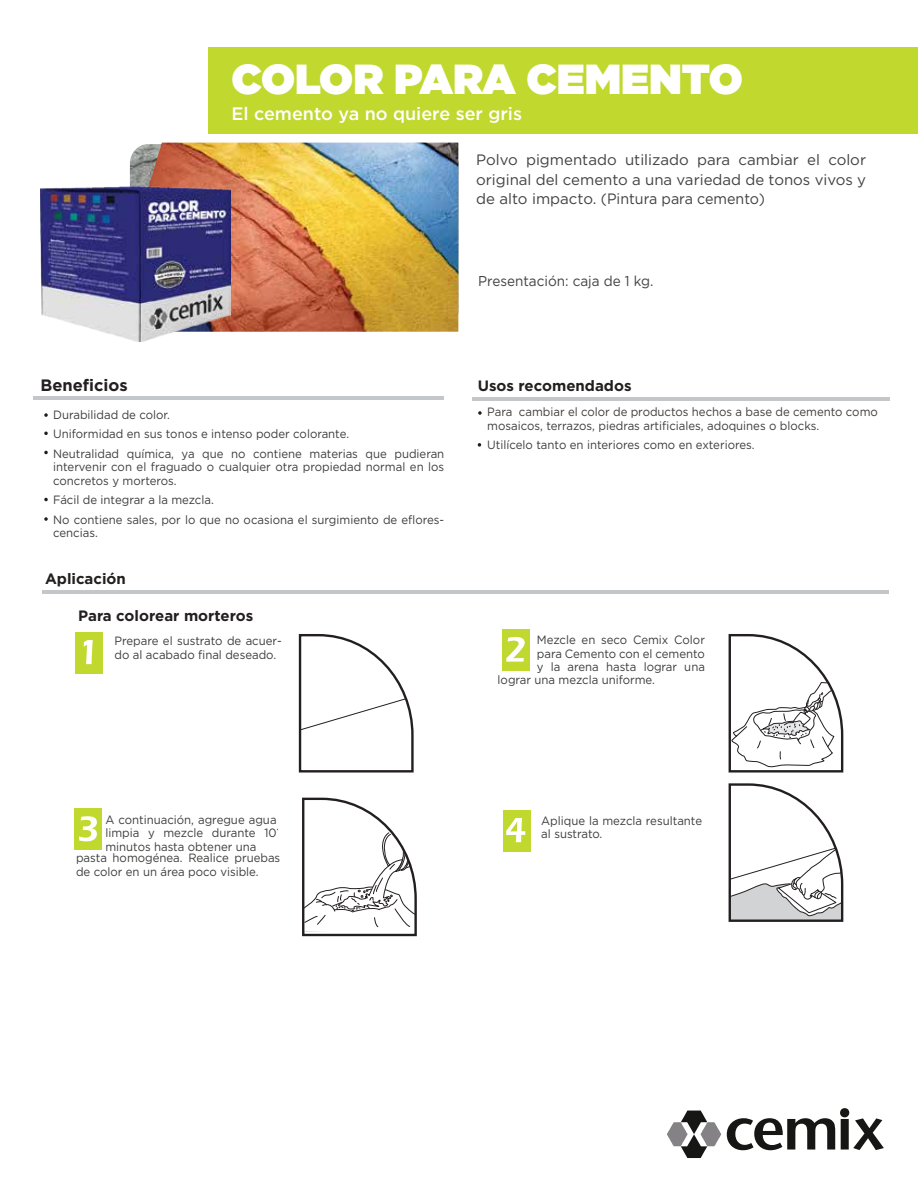
<style>
.page{position:relative;width:918px;height:1188px;background:#fff}
.page>*{position:absolute;margin:0;border:0;box-sizing:border-box;transform-origin:0 0}
.t1{font:900 42px "Gotham";color:#fff}
.t2{font:500 18px "Gotham";color:#fff}
.t3{font:700 16.5px "Gotham";color:#231f20}
.t4{font:15px/19.5px "Gotham";color:#414042;text-align:justify}
.t5{font:700 15px "Gotham";color:#231f20}
.t6{font:14.25px "Gotham";color:#414042;scale:.95 1}
.t7{font:12px/13.5px "Gotham";color:#3c3c3b;scale:.95 1}
</style>
<div class="page">
<div style="left:208px;top:48px;width:710px;height:86px;background:#c1d82f"></div>
<svg style="left:44px;top:413px;width:4px;height:4px"></svg>
<svg style="left:478px;top:443px;width:3px;height:4px"></svg>
<svg style="left:478px;top:411px;width:4px;height:4px"></svg>
<svg style="left:44px;top:432px;width:4px;height:3px"></svg>
<hr style="left:33px;top:397px;width:410px;height:3px;background:#c3c7c9">
<div style="left:502px;top:629px;width:28px;height:42px;background:#c1d82f"></div>
<svg style="left:506px;top:637px;width:19px;height:25px"></svg>
<div style="left:503px;top:810px;width:28px;height:41px;background:#c1d82f"></div>
<svg style="left:506px;top:818px;width:19px;height:24px"></svg>
<div style="left:74px;top:808px;width:28px;height:42px;background:#c1d82f"></div>
<svg style="left:79px;top:816px;width:18px;height:25px"></svg>
<hr style="left:43px;top:590px;width:846px;height:3px;background:#c3c7c9">
<div style="left:75px;top:632px;width:28px;height:41px;background:#c1d82f"></div>
<svg style="left:84px;top:640px;width:9px;height:24px"></svg>
<hr style="left:472px;top:397px;width:417px;height:3px;background:#c3c7c9">
<svg style="left:728px;top:634px;width:116px;height:139px"></svg>
<svg style="left:302px;top:797px;width:115px;height:140px"></svg>
<svg style="left:728px;top:783px;width:116px;height:139px"></svg>
<svg style="left:44px;top:498px;width:4px;height:3px"></svg>
<svg style="left:44px;top:517px;width:4px;height:4px"></svg>
<svg style="left:44px;top:451px;width:4px;height:3px"></svg>
<svg style="left:298px;top:634px;width:116px;height:139px"></svg>
<img style="left:129px;top:143px;width:329px;height:189px">
<svg style="left:727px;top:1108px;width:157px;height:42px"></svg>
<svg style="left:667px;top:1111px;width:54px;height:47px"></svg>
<img style="left:41px;top:186px;width:190px;height:156px">
<h1 class="t1" style="left:231px;top:49px;width:513px">COLOR PARA CEMENTO</h1>
<h2 class="t2" style="left:231px;top:102px;width:292px">El cemento ya no quiere ser gris</h2>
<p class="t4" style="left:476px;top:150px;width:391px">Polvo pigmentado utilizado para cambiar el color original del cemento a una variedad de tonos vivos y de alto impacto. (Pintura para cemento)</p>
<p class="t6" style="left:478px;top:272px;width:186px">Presentación: caja de 1 kg.</p>
<h3 class="t3" style="left:41px;top:374px;width:89px">Beneficios</h3>
<p class="t7" style="left:53px;top:404px;width:413px;line-height:19.5px">Durabilidad de color.<br>Uniformidad en sus tonos e intenso poder colorante.<br>Neutralidad química, ya que no contiene materias que pudieran</p>
<p class="t7" style="left:53px;top:460px;width:413px">intervenir con el fraguado o cualquier otra propiedad normal en los concretos y morteros.</p>
<p class="t7" style="left:53px;top:490px;width:413px;line-height:19.5px">Fácil de integrar a la mezcla.<br>No contiene sales, por lo que no ocasiona el surgimiento de eflores-</p>
<p class="t7" style="left:53px;top:526px;width:49px">cencias.</p>
<p class="t5" style="left:45px;top:568px;width:82px">Aplicación</p>
<p class="t5" style="left:78px;top:605px;width:176px">Para colorear morteros</p>
<p class="t7" style="left:115px;top:634px;width:178px">Prepare el sustrato de acuer&shy;do al acabado final deseado.</p>
<p class="t5" style="left:478px;top:376px;width:155px">Usos recomendados</p>
<p class="t7" style="left:487px;top:405px;width:413px">Para cambiar el color de productos hechos a base de cemento como mosaicos, terrazos, piedras artificiales, adoquines o blocks.</p>
<p class="t7" style="left:487px;top:438px;width:283px">Utilícelo tanto en interiores como en exteriores.</p>
<p class="t7" style="left:537px;top:633px;width:178px">Mezcle en seco Cemix Color</p>
<p class="t7" style="left:537px;top:647px;width:178px">para Cemento con el cemento</p>
<p class="t7" style="left:537px;top:660px;width:178px">y la arena hasta lograr una</p>
<p class="t7" style="left:498px;top:673px;width:167px">lograr una mezcla uniforme.</p>
<p class="t7" style="left:105px;top:812px;width:182px;text-align:justify">A continuación, agregue agua limpia y mezcle durante 10 minutos hasta obtener una</p>
<p class="t7" style="left:76px;top:851px;width:217px">pasta homogénea. Realice pruebas de color en un área poco visible.</p>
<p class="t7" style="left:541px;top:814px;width:171px">Aplique la mezcla resultante al sustrato.</p>
</div>
